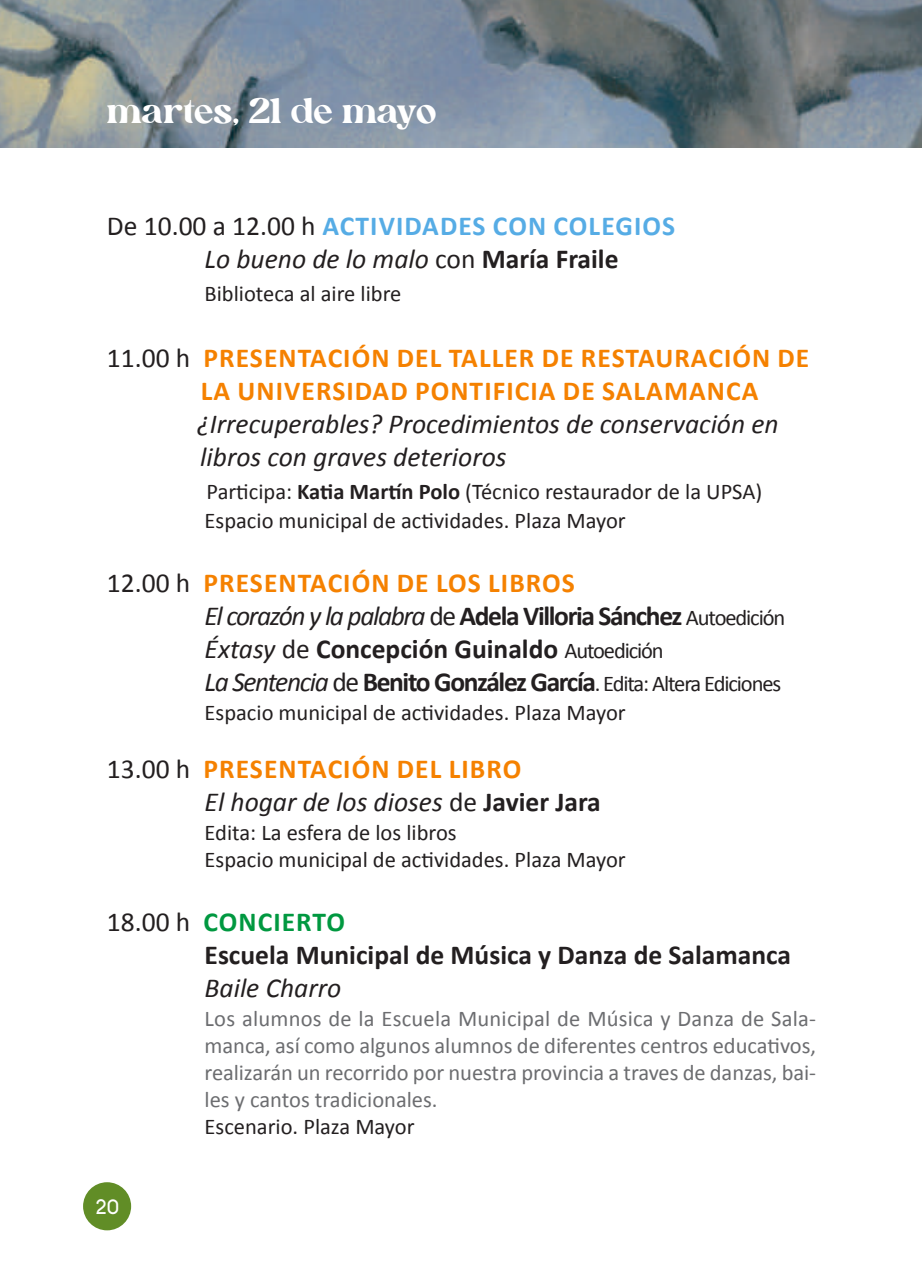
<style>
.page{position:relative;width:922px;height:1276px;background:#fff}
.page>*{position:absolute;margin:0;border:0;box-sizing:border-box;transform-origin:0 0}
.t1{font:35px "Allenoire";color:#fff}
.t2{font:700 27.5px/33px "Calibri";color:#231f20}
.t3{font:700 27.5px/33px "Calibri";letter-spacing:.04em;color:#f58100}
.t4{font:italic 27.5px/33px "Calibri";color:#231f20}
.t5{font:700 27.5px/33px "Calibri";letter-spacing:.04em;color:#56ace5}
.t6{font:22.5px/29.2px "Calibri";color:#231f20}
.t7{font:22.5px/27px "Calibri";letter-spacing:-.005em;color:#6c6d70;text-align:justify}
.t8{font:700 18.75px "Caviar Dreams";color:#fff}
.s1{font-weight:400;color:#231f20}
.s2{font-weight:400;font-style:italic;color:#231f20}
.s3{color:#231f20}
.s4{font-weight:700}
.s5{font-weight:400}
.s6{color:#f58100}
.s7{font-weight:400;font-style:italic}
.s8{font-weight:400;font-size:22.5px}
.s9{font-style:italic;font-size:27.5px}
.s10{font-size:27.5px}
.s11{font-weight:700;font-size:27.5px}
.s12{color:#009840}
</style>
<div class="page">
<img style="left:0;top:0;width:921px;height:148px">
<div style="left:83px;top:1182px;width:48px;height:48px;background:#618d26;border-radius:50%"></div>
<h1 class="t1" style="left:106px;top:96px;width:331px">martes, 21 de mayo</h1>
<p class="t5" style="left:204px;top:211px;width:472px;text-indent:-98px"><span class="s1">De 10.00 a 12.00 h</span> ACTIVIDADES CON COLEGIOS<br><span class="s2">Lo bueno de lo malo</span> <span class="s1">con</span> <span class="s3">María Fraile</span></p>
<p class="t6" style="left:204px;top:280px;width:198px">Biblioteca al aire libre</p>
<p class="t3" style="left:201px;top:343px;width:610px;text-indent:-94px"><span class="s1">11.00 h</span> PRESENTACIÓN DEL TALLER DE RESTAURACIÓN DE<br>LA UNIVERSIDAD PONTIFICIA DE SALAMANCA</p>
<p class="t4" style="left:197px;top:409px;width:583px">¿Irrecuperables? Procedimientos de conservación en libros con graves deterioros</p>
<p class="t6" style="left:204px;top:478px;width:559px">Participa: <span class="s4">Katia Martín Polo</span> (Técnico restaurador de la UPSA)<br>Espacio municipal de actividades. Plaza Mayor</p>
<p class="t2" style="left:204px;top:568px;width:582px;text-indent:-98px"><span class="s5">12.00 h</span> <span class="s6">PRESENTACIÓN DE LOS LIBROS<br></span><span class="s7">El corazón y la palabra</span> <span class="s5">de</span> Adela Villoria Sánchez <span class="s8">Autoedición<br></span><span class="s7">Éxtasy</span> <span class="s5">de</span> Concepción Guinaldo <span class="s8">Autoedición</span></p>
<p class="t6" style="left:204px;top:670px;width:578px"><span class="s9">La Sentencia</span> <span class="s10">de</span> <span class="s11">Benito González García</span>. Edita: Altera Ediciones<br>Espacio municipal de actividades. Plaza Mayor</p>
<p class="t3" style="left:204px;top:754px;width:397px;text-indent:-98px"><span class="s1">13.00 h</span> PRESENTACIÓN DEL LIBRO<br><span class="s2">El hogar de los dioses</span> <span class="s1">de</span> <span class="s3">Javier Jara</span></p>
<p class="t6" style="left:204px;top:821px;width:422px;line-height:27px">Edita: La esfera de los libros<br>Espacio municipal de actividades. Plaza Mayor</p>
<p class="t2" style="left:204px;top:907px;width:588px;text-indent:-98px"><span class="s5">18.00 h</span> <span class="s12">CONCIERTO<br></span>Escuela Municipal de Música y Danza de Salamanca</p>
<p class="t4" style="left:204px;top:973px;width:138px">Baile Charro</p>
<p class="t7" style="left:204px;top:1007px;width:613px">Los alumnos de la Escuela Municipal de Música y Danza de Sala‐ manca, así como algunos alumnos de diferentes centros educativos, realizarán un recorrido por nuestra provincia a traves de danzas, bai‐ les y cantos tradicionales.</p>
<p class="t6" style="left:204px;top:1114px;width:211px">Escenario. Plaza Mayor</p>
<p class="t8" style="left:95px;top:1195px;width:25px">20</p>
</div>
